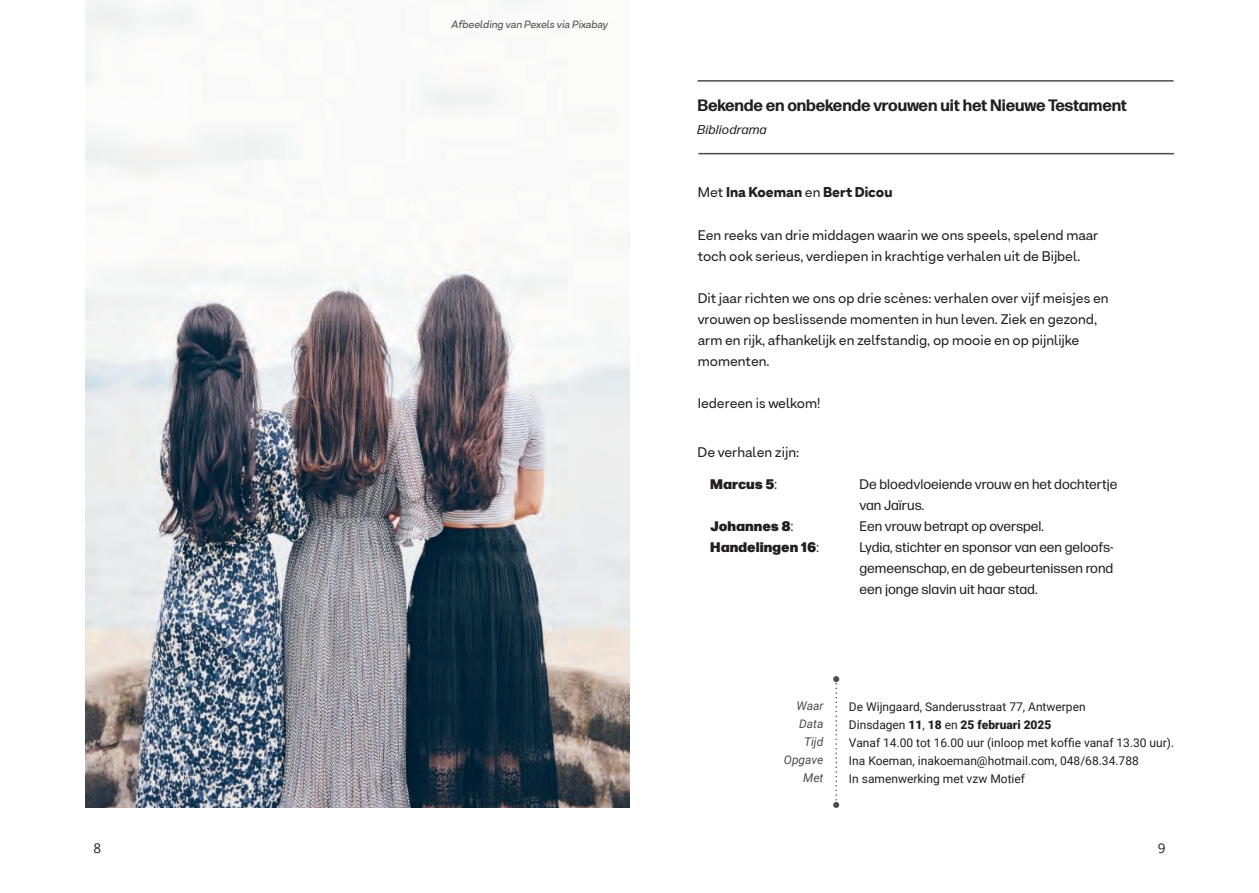
<style>
.page{position:relative;width:1259px;height:893px;background:#fff}
.page>*{position:absolute;margin:0;border:0;box-sizing:border-box;transform-origin:0 0}
.t1{font:700 16.5px "Forma DJR Micro";letter-spacing:-.01em;color:#231f20}
.t2{font:13.8px/21px "Armin Soft";color:#231f20}
.t3{font:13.8px/21px "Forma DJR Micro";color:#231f20}
.t4{font:900 13.8px "Forma DJR Micro";color:#231f20}
.t5{font:900 13.8px "Armin Soft";color:#231f20}
.t6{font:13.5px "Open Sans";color:#231f20}
.t7{font:italic 12.75px "Forma DJR Micro";letter-spacing:.02em;color:#231f20}
.t8{font:12px/18px "Roboto";color:#231f20}
.t9{font:italic 12px/18px "Roboto";color:#4b4c4d;text-align:right}
.t10{font:italic 10.5px "Armin Soft";letter-spacing:-.005em;color:#4b4c4d}
.s1{font-weight:400}
.s2{font-weight:900}
</style>
<div class="page">
<img style="left:85px;top:0;width:544px;height:808px">
<hr style="left:697px;top:80px;width:476px;height:2px;background:#4b4c4d">
<hr style="left:698px;top:153px;width:476px;height:1px;background:#4b4c4d">
<svg style="left:833px;top:676px;width:6px;height:132px"></svg>
<p class="t10" style="left:451px;top:18px;width:158px">Afbeelding van Pexels via Pixabay</p>
<p class="t1" style="left:697px;top:94px;width:431px">Bekende en onbekende vrouwen uit het Nieuwe Testament</p>
<p class="t7" style="left:697px;top:122px;width:71px">Bibliodrama</p>
<p class="t5" style="left:698px;top:183px;width:196px"><span class="s1">Met</span> Ina Koeman <span class="s1">en</span> Bert Dicou</p>
<p class="t2" style="left:698px;top:224px;width:402px">Een reeks van drie middagen waarin we ons speels, spelend maar toch ook serieus, verdiepen in krachtige verhalen uit de Bijbel.</p>
<p class="t2" style="left:698px;top:287px;width:412px">Dit jaar richten we ons op drie scènes: verhalen over vijf meisjes en vrouwen op beslissende momenten in hun leven. Ziek en gezond, arm en rijk, afhankelijk en zelfstandig, op mooie en op pijnlijke momenten.</p>
<p class="t2" style="left:698px;top:392px;width:124px">Iedereen is welkom!</p>
<p class="t2" style="left:697px;top:442px;width:103px">De verhalen zijn:</p>
<p class="t4" style="left:710px;top:473px;width:68px">Marcus 5<span class="s1">:</span></p>
<p class="t3" style="left:859px;top:473px;width:259px">De bloedvloeiende vrouw en het dochtertje van Jaïrus.</p>
<p class="t4" style="left:710px;top:515px;width:85px">Johannes 8<span class="s1">:</span></p>
<p class="t3" style="left:859px;top:515px;width:186px">Een vrouw betrapt op overspel.</p>
<p class="t4" style="left:710px;top:536px;width:110px">Handelingen 16<span class="s1">:</span></p>
<p class="t3" style="left:859px;top:536px;width:256px;text-align:justify">Lydia, stichter en sponsor van een geloofs&shy;gemeenschap, en de gebeurtenissen rond een jonge slavin uit haar stad.</p>
<p class="t9" style="left:784px;top:696px;width:41px">Waar<br>Data<br>Tijd<br>Opgave<br>Met</p>
<p class="t8" style="left:849px;top:697px;width:327px">De Wijngaard, Sanderusstraat 77, Antwerpen<br>Dinsdagen <span class="s2">11</span>, <span class="s2">18</span> en <span class="s2">25 februari 2025<br></span>Vanaf 14.00 tot 16.00 uur (inloop met koffie vanaf 13.30 uur).<br>Ina Koeman, inakoeman@hotmail.com, 048/68.34.788<br>In samenwerking met vzw Motief</p>
<p class="t6" style="left:94px;top:839px;width:9px">8</p>
<p class="t6" style="left:1157px;top:839px;width:9px">9</p>
</div>
